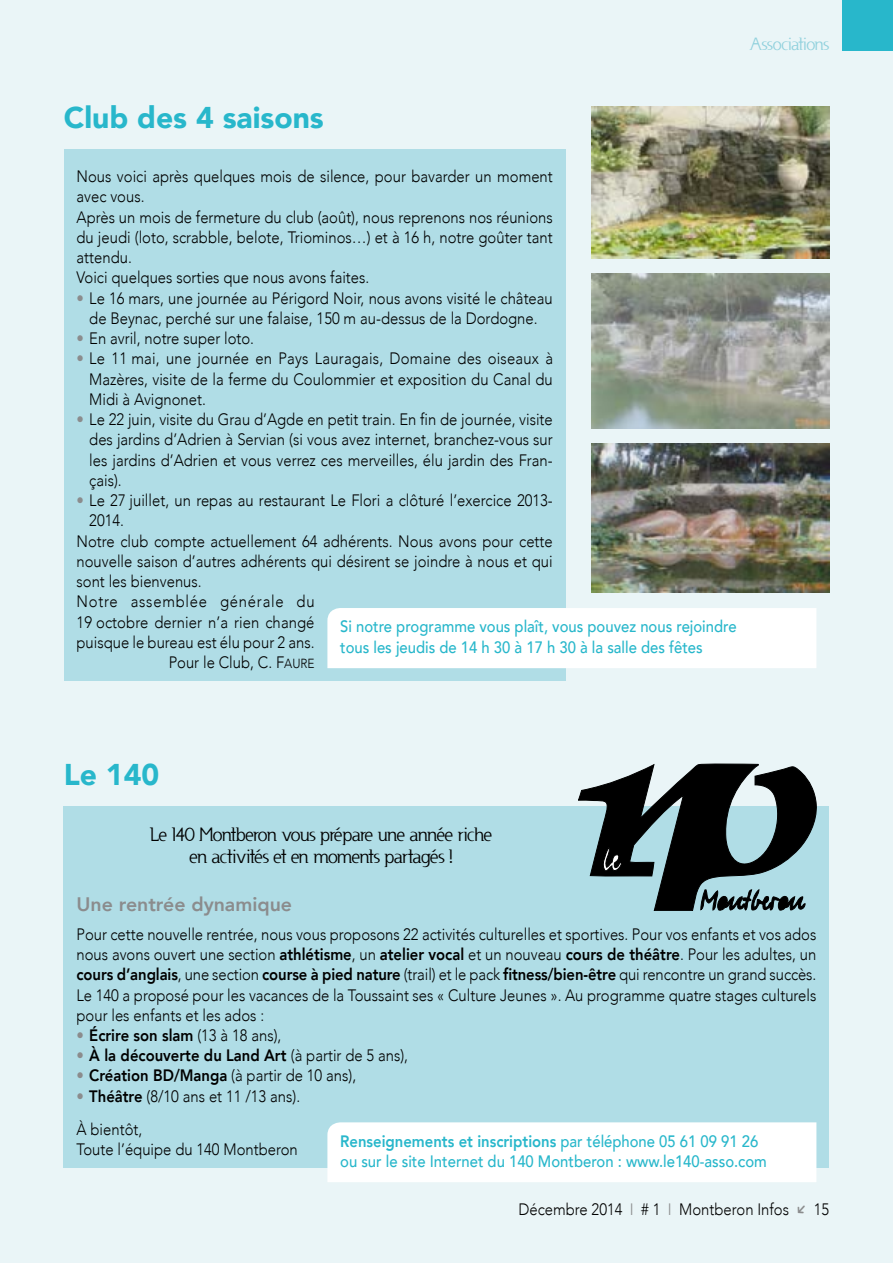
<style>
.page{position:relative;width:893px;height:1263px;background:#eaf5f7}
.page>*{position:absolute;margin:0;border:0;box-sizing:border-box;transform-origin:0 0}
.t1{font:900 30px "Avenir";color:#28b7cb}
.t2{font:800 19.5px "Avenir";color:#8b8c8d}
.t3{font:18px/21.8px "Usenet";letter-spacing:-.035em;color:#000;text-align:center}
.t4{font:300 16.5px/20.2px "Avenir";color:#000;text-align:justify;scale:.9 1}
.t5{font:500 16.5px/20.2px "Avenir";color:#28b7cb;scale:.9 1}
.t6{font:800 16.5px "Avenir";color:#000;scale:.9 1}
.t7{font:300 16.5px "Avenir";letter-spacing:.05em;color:#000;scale:.9 1}
.t8{font:16.5px "Usenet";letter-spacing:-.015em;color:#91d1dd}
.s1{color:#8b8c8d}
.s2{font-family:"Avenir Light SC800";font-weight:400}
.s3{font-family:"Avenir Light SC800";font-weight:400;font-size:13.2px}
.s4{font-weight:800}
.s5{font-weight:300;color:#8b8c8d}
.s6{font-weight:300}
</style>
<div class="page">
<div style="left:842px;top:0;width:51px;height:51px;background:#28b7cb"></div>
<div style="left:64px;top:149px;width:502px;height:532px;background:#b0dde6"></div>
<img style="left:591px;top:106px;width:238px;height:152px">
<img style="left:591px;top:274px;width:238px;height:154px">
<img style="left:591px;top:443px;width:238px;height:150px">
<div style="left:64px;top:806px;width:765px;height:362px;background:#b0dde6"></div>
<svg style="left:578px;top:764px;width:238px;height:147px"></svg>
<div style="left:327px;top:608px;width:489px;height:60px;background:#fff"></div>
<div style="left:327px;top:1122px;width:489px;height:60px;background:#fff"></div>
<p class="t8" style="left:749px;top:33px;width:81px">Associations</p>
<h1 class="t1" style="left:64px;top:91px;width:261px">Club des 4 saisons</h1>
<p class="t4" style="left:77px;top:166px;width:531px;text-align:left">Nous voici après quelques mois de silence, pour bavarder un moment avec vous.<br>Après un mois de fermeture du club (août), nous reprenons nos réunions du jeudi (loto, scrabble, belote, Triominos…) et à 16 h, notre goûter tant attendu.<br>Voici quelques sorties que nous avons faites.</p>
<p class="t4" style="left:77px;top:288px;width:531px;text-align:center"><span class="s1">•</span> Le 16 mars, une journée au Périgord Noir, nous avons visité le château de Beynac, perché sur une falaise, 150 m au-dessus de la Dordogne.</p>
<p class="t4" style="left:77px;top:328px;width:199px"><span class="s1">•</span> En avril, notre super loto.</p>
<p class="t4" style="left:89px;top:349px;width:517px;text-indent:-13px"><span class="s1">•</span> Le 11 mai, une journée en Pays Lauragais, Domaine des oiseaux à Mazères, visite de la ferme du Coulommier et exposition du Canal du Midi à Avignonet.</p>
<p class="t4" style="left:89px;top:409px;width:517px;text-indent:-13px"><span class="s1">•</span> Le 22 juin, visite du Grau d’Agde en petit train. En fin de journée, visite des jardins d’Adrien à Servian (si vous avez internet, branchez-vous sur les jardins d’Adrien et vous verrez ces merveilles, élu jardin des Fran&shy;çais).</p>
<p class="t4" style="left:77px;top:490px;width:531px"><span class="s1">•</span> Le 27 juillet, un repas au restaurant Le Flori a clôturé l’exercice 2013-</p>
<p class="t4" style="left:89px;top:511px;width:40px">2014.</p>
<p class="t4" style="left:77px;top:531px;width:531px">Notre club compte actuellement 64 adhérents. Nous avons pour cette</p>
<p class="t4" style="left:77px;top:551px;width:531px">nouvelle saison d’autres adhérents qui désirent se joindre à nous et qui</p>
<p class="t4" style="left:77px;top:571px;width:141px">sont les bienvenus.</p>
<p class="t7" style="left:77px;top:592px;width:266px">Notre assemblée générale du</p>
<p class="t4" style="left:77px;top:612px;width:266px">19 octobre dernier n’a rien changé</p>
<p class="t4" style="left:77px;top:632px;width:266px">puisque le bureau est élu pour 2 ans.</p>
<p class="t4" style="left:169px;top:652px;width:164px">Pour le Club, C. <span class="s2">F</span><span class="s3">AURE</span></p>
<p class="t5" style="left:340px;top:616px;width:442px">Si notre programme vous plaît, vous pouvez nous rejoindre tous les jeudis de 14 h 30 à 17 h 30 à la salle des fêtes</p>
<h1 class="t1" style="left:64px;top:749px;width:97px">Le 140</h1>
<p class="t3" style="left:150px;top:823px;width:344px">Le 140 Montberon vous prépare une année riche en activités et en moments partagés !</p>
<p class="t2" style="left:77px;top:886px;width:217px">Une rentrée dynamique</p>
<p class="t4" style="left:77px;top:924px;width:824px">Pour cette nouvelle rentrée, nous vous proposons 22 activités culturelles et sportives. Pour vos enfants et vos ados nous avons ouvert une section <span class="s4">athlétisme</span>, un <span class="s4">atelier vocal</span> et un nouveau <span class="s4">cours de théâtre</span>. Pour les adultes, un <span class="s4">cours d’anglais</span>, une section <span class="s4">course à pied nature</span> (trail) et le pack <span class="s4">fitness/bien-être</span> qui rencontre un grand succès.<br>Le 140 a proposé pour les vacances de la Toussaint ses « Culture Jeunes ». Au programme quatre stages culturels pour les enfants et les ados :</p>
<p class="t6" style="left:77px;top:1020px;width:229px"><span class="s5">•</span> Écrire son slam <span class="s6">(13 à 18 ans),</span></p>
<p class="t6" style="left:77px;top:1040px;width:370px"><span class="s5">•</span> À la découverte du Land Art <span class="s6">(à partir de 5 ans),</span></p>
<p class="t4" style="left:77px;top:1066px;width:312px"><span class="s1">•</span> <span class="s4">Création BD/Manga</span> (à partir de 10 ans),</p>
<p class="t4" style="left:77px;top:1079px;width:250px;line-height:33px"><span class="s1">•</span> <span class="s4">Théâtre</span> (8/10 ans et 11 /13 ans).<br>À bientôt,</p>
<p class="t4" style="left:77px;top:1139px;width:247px">Toute l’équipe du 140 Montberon</p>
<p class="t5" style="left:340px;top:1130px;width:476px"><span class="s4">Renseignements et inscriptions</span> par téléphone 05 61 09 91 26 ou sur le site Internet du 140 Montberon : www.le140-asso.com</p>
<p class="t4" style="left:518px;top:1199px;width:302px">Décembre 2014 <span class="s1">I</span> # 1 <span class="s1">I</span> Montberon Infos</p>
<p class="t4" style="left:814px;top:1199px;width:19px">15</p>
</div>
